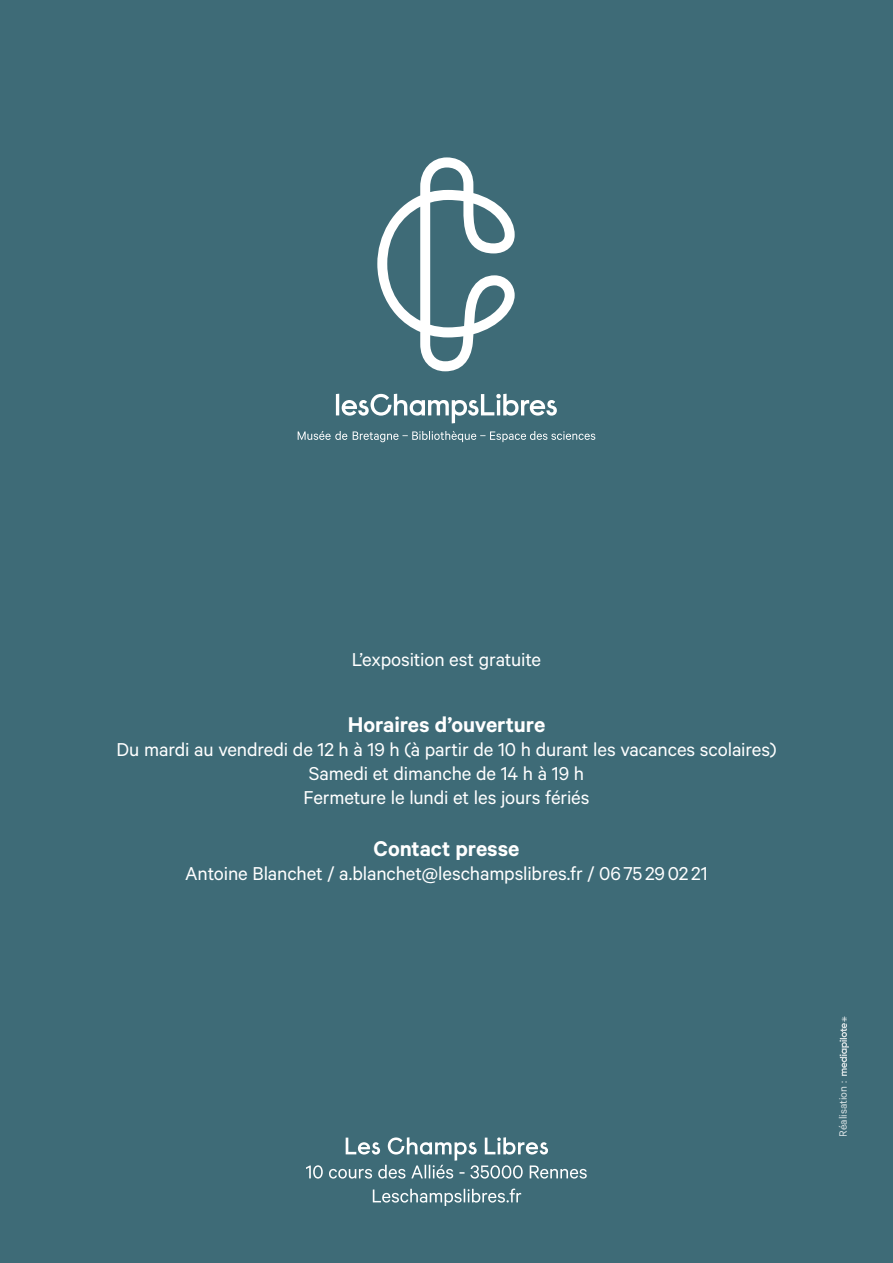
<style>
.page{position:relative;width:893px;height:1263px;background:#3e6b77}
.page>*{position:absolute;margin:0;border:0;box-sizing:border-box;transform-origin:0 0}
.t1{font:600 24px "Calibre";letter-spacing:-.005em;color:#fff}
.t2{font:21px/24px "Calibre";letter-spacing:-.005em;color:#fff;text-align:center}
.t3{font:12px "Calibre";color:#fff}
</style>
<div class="page">
<svg style="left:336px;top:394px;width:221px;height:29px"></svg>
<svg style="left:298px;top:431px;width:297px;height:11px"></svg>
<svg style="left:377px;top:157px;width:138px;height:214px"></svg>
<svg style="left:839px;top:1016px;width:10px;height:60px"></svg>
<svg style="left:373px;top:1188px;width:148px;height:18px"></svg>
<svg style="left:306px;top:1137px;width:281px;height:41px"></svg>
<p class="t2" style="left:352px;top:647px;width:191px">L’exposition est gratuite</p>
<p class="t1" style="left:348px;top:710px;width:199px">Horaires d’ouverture</p>
<p class="t2" style="left:117px;top:737px;width:661px">Du mardi au vendredi de 12 h à 19 h (à partir de 10 h durant les vacances scolaires)<br>Samedi et dimanche de 14 h à 19 h<br>Fermeture le lundi et les jours fériés</p>
<p class="t1" style="left:374px;top:834px;width:147px">Contact presse</p>
<p class="t2" style="left:185px;top:861px;width:524px">Antoine Blanchet / a.blanchet@leschampslibres.fr / 06 75 2902 21</p>
<p class="t3" style="left:836px;top:1137px;width:57px;rotate:-90deg">Réalisation :</p>
</div>
